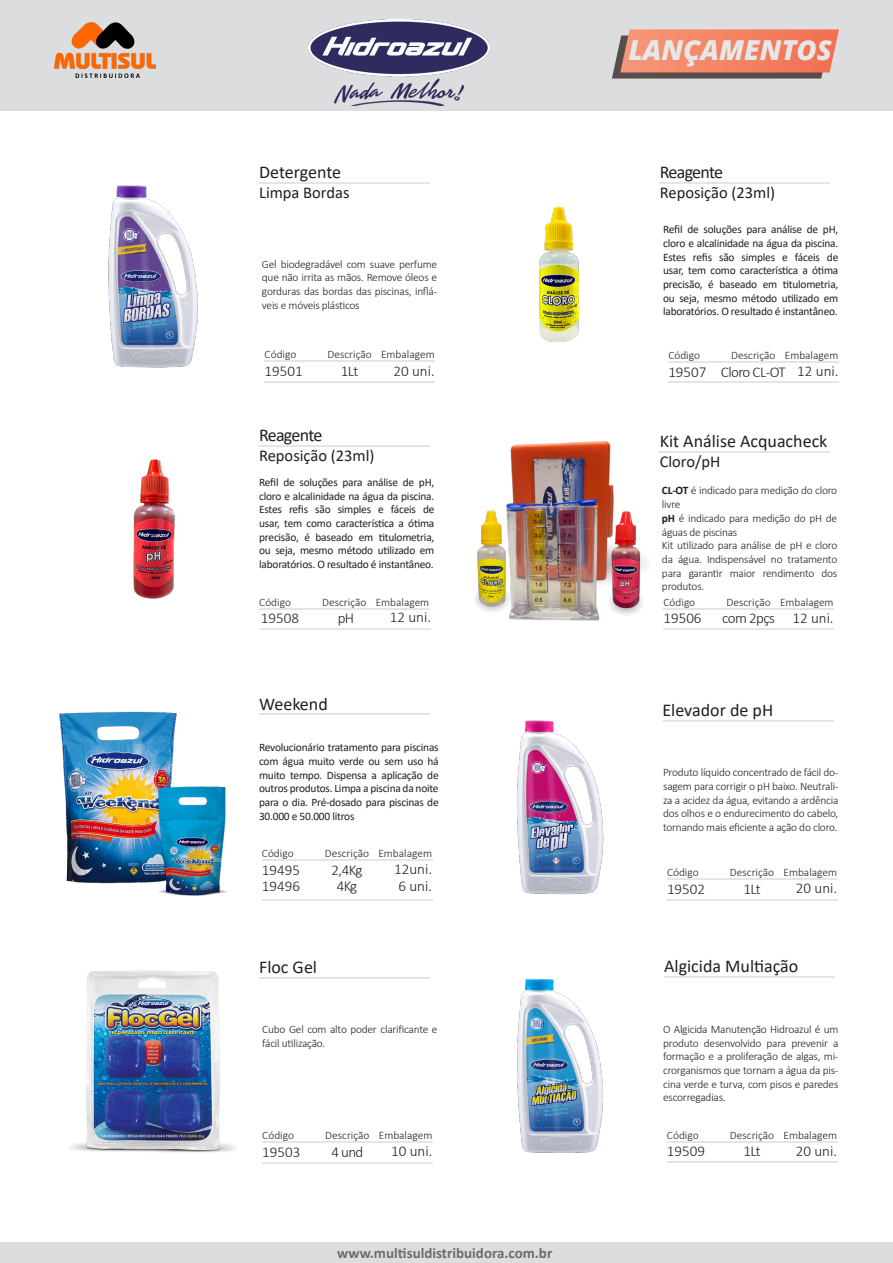
<style>
.page{position:relative;width:893px;height:1263px;background:#fff}
.page>*{position:absolute;margin:0;border:0;box-sizing:border-box;transform-origin:0 0}
.t1{font:italic 800 27.45px "Open Sans";color:#e6e7e9}
.t2{font:18px "Calibri";color:#231f20}
.t3{font:18px "Calibri";letter-spacing:-.05em;color:#231f20}
.t4{font:16.5px "Calibri";color:#231f20}
.t5{font:300 15px "Calibri";color:#231f20}
.t6{font:700 15px "Calibri";color:#6c6d70}
.t7{font:300 15px "Calibri";letter-spacing:-.04em;color:#231f20}
.t8{font:300 11.4px/13.6px "Calibri";letter-spacing:-.02em;color:#231f20;text-align:justify}
.t9{font:11.4px/13.6px "Calibri";letter-spacing:-.02em;color:#231f20;text-align:justify}
.t10{font:300 11.4px "Calibri";color:#231f20}
.s1{font-weight:700}
</style>
<div class="page">
<div style="left:0;top:0;width:893px;height:111px;background:#dcdddf"></div>
<img style="left:54px;top:23px;width:102px;height:55px">
<div style="left:0;top:1242px;width:893px;height:21px;background:#dcdddf"></div>
<svg style="left:612px;top:29px;width:227px;height:50px;background:#dd826a"></svg>
<hr style="left:262px;top:859px;width:170px;height:2px;background:#e4e5e7">
<hr style="left:259px;top:713px;width:170px;height:2px;background:#e4e5e7">
<hr style="left:262px;top:899px;width:170px;height:1px;background:#e4e5e7">
<hr style="left:259px;top:445px;width:170px;height:2px;background:#e4e5e7">
<hr style="left:261px;top:628px;width:170px;height:2px;background:#e4e5e7">
<hr style="left:259px;top:608px;width:170px;height:1px;background:#e4e5e7">
<hr style="left:668px;top:361px;width:170px;height:2px;background:#e4e5e7">
<hr style="left:660px;top:182px;width:170px;height:2px;background:#e4e5e7">
<hr style="left:668px;top:381px;width:170px;height:2px;background:#e4e5e7">
<hr style="left:265px;top:360px;width:170px;height:2px;background:#e4e5e7">
<hr style="left:259px;top:182px;width:170px;height:2px;background:#e4e5e7">
<hr style="left:265px;top:381px;width:170px;height:2px;background:#e4e5e7">
<hr style="left:663px;top:608px;width:171px;height:1px;background:#e4e5e7">
<hr style="left:660px;top:451px;width:170px;height:1px;background:#e4e5e7">
<hr style="left:663px;top:628px;width:171px;height:2px;background:#e4e5e7">
<img style="left:539px;top:206px;width:40px;height:137px">
<img style="left:133px;top:459px;width:42px;height:140px">
<img style="left:108px;top:185px;width:90px;height:183px">
<img style="left:475px;top:441px;width:172px;height:180px">
<img style="left:59px;top:711px;width:118px;height:173px">
<img style="left:124px;top:773px;width:103px;height:123px">
<hr style="left:667px;top:878px;width:170px;height:2px;background:#e4e5e7">
<hr style="left:663px;top:720px;width:170px;height:2px;background:#e4e5e7">
<hr style="left:667px;top:899px;width:170px;height:1px;background:#e4e5e7">
<hr style="left:667px;top:1141px;width:170px;height:2px;background:#e4e5e7">
<hr style="left:665px;top:976px;width:170px;height:2px;background:#e4e5e7">
<hr style="left:667px;top:1161px;width:170px;height:2px;background:#e4e5e7">
<hr style="left:262px;top:1141px;width:170px;height:2px;background:#e4e5e7">
<hr style="left:260px;top:977px;width:170px;height:2px;background:#e4e5e7">
<hr style="left:262px;top:1162px;width:170px;height:2px;background:#e4e5e7">
<img style="left:517px;top:720px;width:87px;height:175px">
<img style="left:517px;top:978px;width:87px;height:175px">
<img style="left:70px;top:971px;width:166px;height:182px">
<img style="left:309px;top:19px;width:180px;height:86px">
<p class="t2" style="left:259px;top:159px;width:84px">Detergente</p>
<p class="t4" style="left:259px;top:181px;width:92px">Limpa Bordas</p>
<p class="t8" style="left:262px;top:257px;width:177px">Gel biodegradável com suave perfume que não irrita as mãos. Remove óleos e gorduras das bordas das piscinas, inflá&shy;veis e móveis plásticos</p>
<p class="t8" style="left:265px;top:348px;width:33px">Código</p>
<p class="t5" style="left:265px;top:362px;width:40px">19501</p>
<p class="t5" style="left:341px;top:362px;width:19px">1Lt</p>
<p class="t5" style="left:393px;top:361px;width:43px">20 uni.</p>
<p class="t10" style="left:327px;top:347px;width:46px">Descrição</p>
<p class="t10" style="left:381px;top:347px;width:55px">Embalagem</p>
<p class="t3" style="left:259px;top:423px;width:65px">Reagente</p>
<p class="t4" style="left:259px;top:444px;width:117px">Reposição (23ml)</p>
<p class="t9" style="left:259px;top:475px;width:177px">Refil de soluções para análise de pH, cloro e alcalinidade na água da piscina.<br>Estes refis são simples e fáceis de usar, tem como característica a ótima precisão, é baseado em titulometria, ou seja, mesmo método utilizado em laboratórios. O resultado é instantâneo.</p>
<p class="t8" style="left:259px;top:595px;width:33px">Código</p>
<p class="t10" style="left:322px;top:595px;width:46px">Descrição</p>
<p class="t10" style="left:376px;top:595px;width:55px">Embalagem</p>
<p class="t5" style="left:261px;top:609px;width:40px">19508</p>
<p class="t5" style="left:338px;top:609px;width:18px">pH</p>
<p class="t5" style="left:390px;top:608px;width:43px">12 uni.</p>
<p class="t2" style="left:259px;top:691px;width:70px">Weekend</p>
<p class="t9" style="left:259px;top:740px;width:181px">Revolucionário tratamento para piscinas com água muito verde ou sem uso há muito tempo. Dispensa a aplicação de outros produtos. Limpa a piscina da noite para o dia. Pré-dosado para piscinas de 30.000 e 50.000 litros</p>
<p class="t8" style="left:262px;top:846px;width:33px">Código</p>
<p class="t5" style="left:262px;top:860px;width:40px">19495</p>
<p class="t5" style="left:262px;top:877px;width:40px">19496</p>
<p class="t10" style="left:325px;top:846px;width:46px">Descrição</p>
<p class="t10" style="left:378px;top:846px;width:55px">Embalagem</p>
<p class="t5" style="left:332px;top:860px;width:32px">2,4Kg</p>
<p class="t5" style="left:337px;top:877px;width:22px">4Kg</p>
<p class="t5" style="left:394px;top:860px;width:39px">12uni.</p>
<p class="t5" style="left:398px;top:877px;width:35px">6 uni.</p>
<p class="t2" style="left:259px;top:954px;width:59px">Floc Gel</p>
<p class="t8" style="left:262px;top:1022px;width:177px">Cubo Gel com alto poder clarificante e fácil utilização.</p>
<p class="t8" style="left:262px;top:1128px;width:33px">Código</p>
<p class="t5" style="left:262px;top:1142px;width:40px">19503</p>
<p class="t5" style="left:331px;top:1142px;width:33px">4 und</p>
<p class="t5" style="left:391px;top:1142px;width:43px">10 uni.</p>
<p class="t10" style="left:325px;top:1128px;width:46px">Descrição</p>
<p class="t10" style="left:379px;top:1128px;width:55px">Embalagem</p>
<h3 class="t6" style="left:337px;top:1242px;width:217px">www.multisuldistribuidora.com.br</h3>
<h1 class="t1" style="left:628px;top:29px;width:205px">LANÇAMENTOS</h1>
<p class="t3" style="left:660px;top:159px;width:65px">Reagente</p>
<p class="t4" style="left:660px;top:181px;width:117px">Reposição (23ml)</p>
<p class="t9" style="left:663px;top:222px;width:177px">Refil de soluções para análise de pH, cloro e alcalinidade na água da piscina.<br>Estes refis são simples e fáceis de usar, tem como característica a ótima precisão, é baseado em titulometria, ou seja, mesmo método utilizado em laboratórios. O resultado é instantâneo.</p>
<p class="t8" style="left:668px;top:348px;width:33px">Código</p>
<p class="t5" style="left:668px;top:362px;width:40px">19507</p>
<p class="t7" style="left:721px;top:362px;width:66px">Cloro CL-OT</p>
<p class="t5" style="left:797px;top:362px;width:43px">12 uni.</p>
<p class="t10" style="left:731px;top:348px;width:46px">Descrição</p>
<p class="t10" style="left:785px;top:348px;width:55px">Embalagem</p>
<p class="t2" style="left:660px;top:428px;width:169px">Kit Análise Acquacheck</p>
<p class="t4" style="left:660px;top:450px;width:62px">Cloro/pH</p>
<p class="t8" style="left:662px;top:484px;width:177px"><span class="s1">CL-OT</span> é indicado para medição do cloro livre</p>
<p class="t8" style="left:662px;top:511px;width:177px"><span class="s1">pH</span> é indicado para medição do pH de águas de piscinas</p>
<p class="t8" style="left:662px;top:538px;width:177px">Kit utilizado para análise de pH e cloro da água. Indispensável no tratamento para garantir maior rendimento dos produtos.</p>
<p class="t8" style="left:663px;top:595px;width:33px">Código</p>
<p class="t5" style="left:663px;top:609px;width:40px">19506</p>
<p class="t5" style="left:722px;top:609px;width:54px">com 2pçs</p>
<p class="t5" style="left:792px;top:608px;width:43px">12 uni.</p>
<p class="t10" style="left:726px;top:595px;width:46px">Descrição</p>
<p class="t10" style="left:780px;top:595px;width:55px">Embalagem</p>
<p class="t2" style="left:662px;top:697px;width:112px">Elevador de pH</p>
<p class="t8" style="left:663px;top:765px;width:177px">Produto líquido concentrado de fácil do&shy;sagem para corrigir o pH baixo. Neutrali&shy;za a acidez da água, evitando a ardência dos olhos e o endurecimento do cabelo, tornando mais eficiente a ação do cloro.</p>
<p class="t8" style="left:667px;top:865px;width:33px">Código</p>
<p class="t5" style="left:667px;top:879px;width:40px">19502</p>
<p class="t5" style="left:743px;top:879px;width:19px">1Lt</p>
<p class="t5" style="left:796px;top:879px;width:43px">20 uni.</p>
<p class="t10" style="left:730px;top:865px;width:46px">Descrição</p>
<p class="t10" style="left:783px;top:865px;width:55px">Embalagem</p>
<p class="t2" style="left:664px;top:953px;width:136px">Algicida Multiação</p>
<p class="t8" style="left:663px;top:1022px;width:177px">O Algicida Manutenção Hidroazul é um produto desenvolvido para prevenir a formação e a proliferação de algas, mi&shy;crorganismos que tornam a água da pis&shy;cina verde e turva, com pisos e paredes escorregadias.</p>
<p class="t8" style="left:667px;top:1128px;width:33px">Código</p>
<p class="t5" style="left:667px;top:1142px;width:40px">19509</p>
<p class="t5" style="left:743px;top:1142px;width:19px">1Lt</p>
<p class="t5" style="left:796px;top:1142px;width:43px">20 uni.</p>
<p class="t10" style="left:730px;top:1128px;width:46px">Descrição</p>
<p class="t10" style="left:783px;top:1128px;width:55px">Embalagem</p>
</div>
